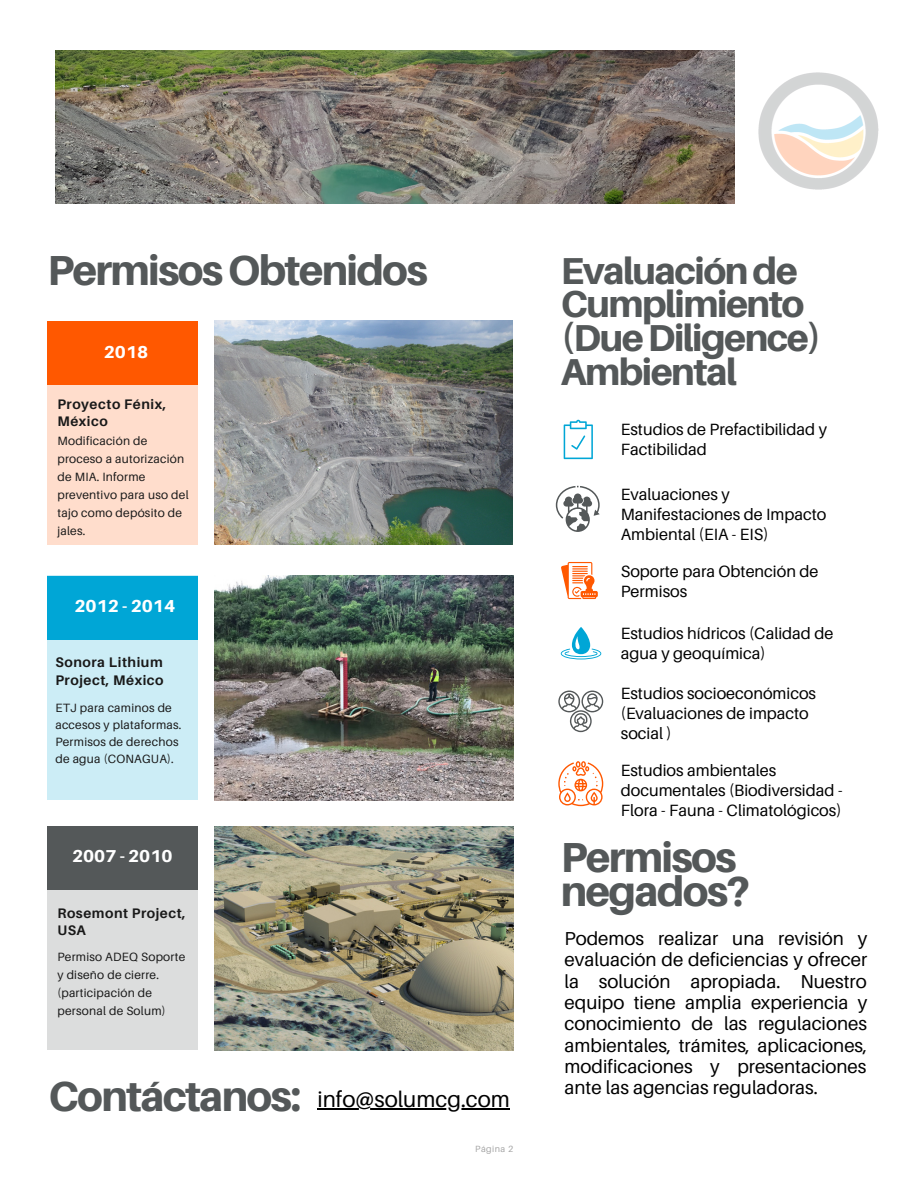
<style>
.page{position:relative;width:918px;height:1188px;background:#fff}
.page>*{position:absolute;margin:0;border:0;box-sizing:border-box;transform-origin:0 0}
.t1{font:800 42px/33.8px "Aileron";letter-spacing:-.04em;color:#545859}
.t2{font:800 37.5px/33.8px "Aileron";letter-spacing:-.04em;color:#545859}
.t3{font:22.35px "Aileron";color:#000}
.t4{font:18.75px/21.3px "Aileron";color:#000;text-align:justify}
.t5{font:800 17.4px "Aileron";color:#fff}
.t6{font:800 17.25px "Aileron";color:#fff}
.t7{font:16.35px/20px "Aileron";color:#000}
.t8{font:700 13.95px/17.4px "Aileron";letter-spacing:.04em;color:#191919}
.t9{font:700 13.8px/17.2px "Aileron";letter-spacing:.04em;color:#191919}
.t10{font:12px/18px "Aileron";letter-spacing:.02em;color:#191919}
.t11{font:9px "Aileron";letter-spacing:.05em;color:#a6a6a6}
.s1{font-weight:800;font-size:42px;color:#545859}
</style>
<div class="page">
<img style="left:758px;top:72px;width:121px;height:118px">
<div style="left:47px;top:576px;width:151px;height:224px;background:#ccedf6"></div>
<div style="left:47px;top:576px;width:151px;height:63px;background:#00a6d6"></div>
<div style="left:47px;top:321px;width:151px;height:223px;background:#fdc"></div>
<div style="left:47px;top:321px;width:151px;height:63px;background:#ff5800"></div>
<div style="left:47px;top:826px;width:151px;height:224px;background:#dcdddd"></div>
<div style="left:47px;top:826px;width:151px;height:64px;background:#545859"></div>
<img style="left:214px;top:321px;width:299px;height:224px">
<img style="left:214px;top:576px;width:300px;height:225px">
<img style="left:214px;top:826px;width:300px;height:224px">
<svg style="left:564px;top:420px;width:29px;height:39px"></svg>
<svg style="left:556px;top:486px;width:44px;height:46px"></svg>
<svg style="left:561px;top:562px;width:37px;height:37px"></svg>
<svg style="left:561px;top:627px;width:40px;height:32px"></svg>
<svg style="left:558px;top:691px;width:45px;height:41px"></svg>
<svg style="left:558px;top:761px;width:45px;height:45px"></svg>
<hr style="left:317px;top:1108px;width:193px;height:1px;background:#000">
<img style="left:55px;top:51px;width:680px;height:153px">
<h1 class="t1" style="left:47px;top:253px;width:382px">PermisosObtenidos</h1>
<p class="t6" style="left:104px;top:341px;width:46px">2018</p>
<p class="t9" style="left:57px;top:395px;width:110px">Proyecto Fénix,<br>México</p>
<p class="t10" style="left:57px;top:431px;width:133px">Modificación de proceso a autorización de MIA. Informe preventivo para uso del tajo como depósito de jales.</p>
<p class="t5" style="left:74px;top:595px;width:102px">2012 - 2014</p>
<p class="t8" style="left:55px;top:653px;width:110px">Sonora Lithium<br>Project, México</p>
<p class="t10" style="left:55px;top:699px;width:128px;line-height:17px">ETJ para caminos de accesos y plataformas.<br>Permisos de derechos de agua (CONAGUA).</p>
<p class="t6" style="left:72px;top:846px;width:102px">2007 - 2010</p>
<p class="t9" style="left:57px;top:904px;width:130px">Rosemont Project,<br>USA</p>
<p class="t10" style="left:57px;top:948px;width:129px">Permiso ADEQ Soporte y diseño de cierre. (participación de personal de Solum)</p>
<h3 class="t3" style="left:49px;top:1085px;width:463px"><span class="s1">Contáctanos:</span> info@solumcg.com</h3>
<p class="t11" style="left:475px;top:1143px;width:40px">Página 2</p>
<h2 class="t2" style="left:561px;top:253px;width:262px">Evaluaciónde<br>Cumplimiento (DueDiligence)<br>Ambiental</h2>
<p class="t7" style="left:621px;top:419px;width:208px">Estudios de Prefactibilidad y<br>Factibilidad</p>
<p class="t7" style="left:621px;top:484px;width:207px">Evaluaciones y<br>Manifestaciones de Impacto<br>Ambiental (EIA - EIS)</p>
<p class="t7" style="left:621px;top:561px;width:199px">Soporte para Obtención de<br>Permisos</p>
<p class="t7" style="left:621px;top:623px;width:214px">Estudios hídricos (Calidad de agua y geoquímica)</p>
<p class="t7" style="left:621px;top:683px;width:197px">Estudios socioeconómicos (Evaluaciones de impacto social )</p>
<p class="t7" style="left:621px;top:760px;width:223px">Estudios ambientales documentales (Biodiversidad -<br>Flora - Fauna - Climatológicos)</p>
<h1 class="t1" style="left:561px;top:840px;width:191px">Permisos negados?</h1>
<p class="t4" style="left:565px;top:927px;width:304px">Podemos realizar una revisión y evaluación de deficiencias y ofrecer la solución apropiada. Nuestro equipo tiene amplia experiencia y conocimiento de las regulaciones ambientales, trámites, aplicaciones, modificaciones y presentaciones ante las agencias reguladoras.</p>
</div>
